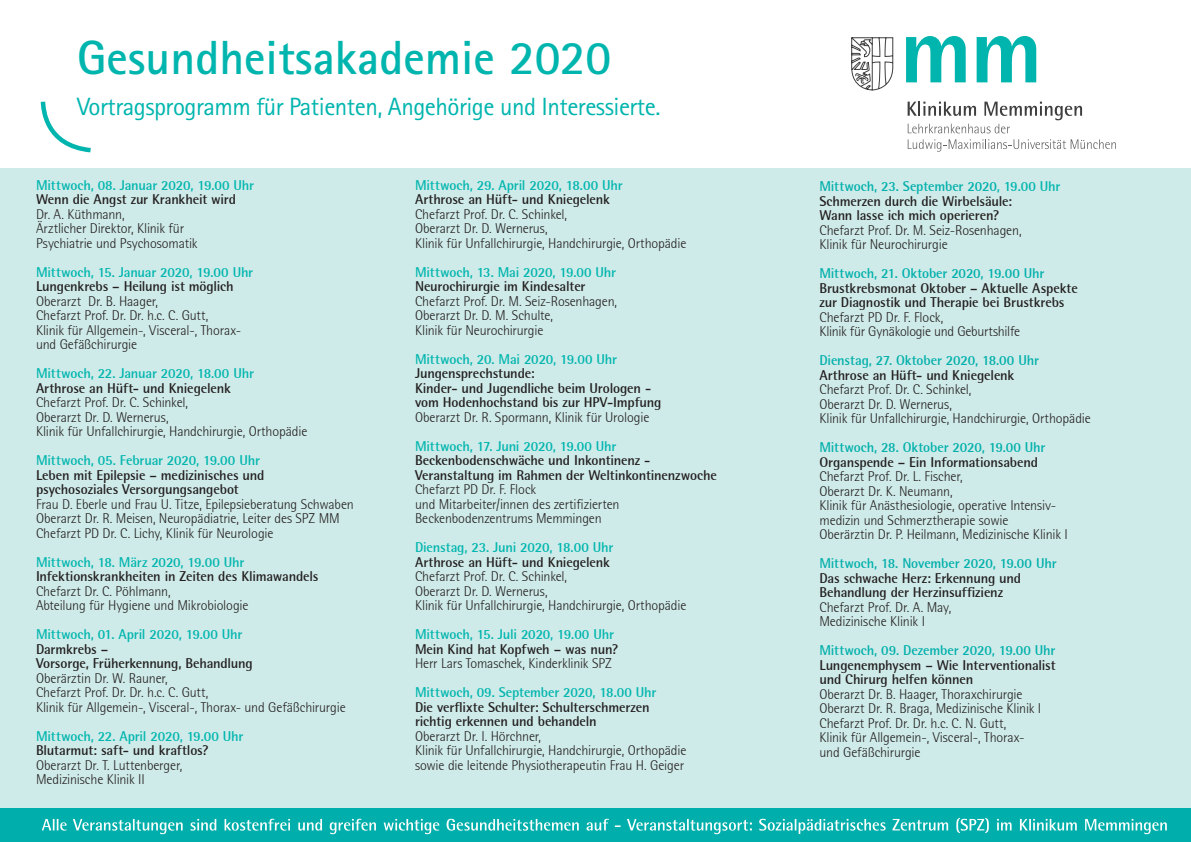
<style>
.page{position:relative;width:1191px;height:842px;background:#fff}
.page>*{position:absolute;margin:0;border:0;box-sizing:border-box;transform-origin:0 0}
.t1{font:700 48px "Rotis Sans Serif";color:#00b5ae}
.t2{font:25px "Rotis Sans Serif";letter-spacing:-.02em;color:#00b5ae}
.Fließtext_11pt{font:300 14px/14.5px "Rotis Semisans";letter-spacing:-.01em;color:#231f20}
.Fließtext_11pt-2{font:700 14px/14.5px "Rotis Semi Sans";letter-spacing:-.01em;color:#231f20}
.Fließtext_11pt-3{font:700 14px/14.5px "Rotis Semi Sans";letter-spacing:-.015em;color:#00b5ae}
.Fließtext_11pt-4{font:700 14px/14.5px "Rotis Semi Sans";letter-spacing:-.01em;color:#00afab}
.s1{font-family:"Rotis Semi Sans";font-weight:700}
.s2{color:#231f20}
.s3{font-family:"Rotis Semi Sans";font-weight:700;color:#00b5ae}
.s4{color:#00b5ae}
.s5{font-family:"Rotis Semisans";font-weight:300}
.s6{font-family:"Rotis Semisans";font-weight:300;color:#231f20}
.s7{color:#00afab}
</style>
<div class="page">
<div style="left:0;top:168px;width:1191px;height:669px;background:#cfebe9"></div>
<div style="left:0;top:808px;width:1191px;height:34px;background:#00afab"></div>
<svg style="left:42px;top:818px;width:1124px;height:16px"></svg>
<svg style="left:906px;top:36px;width:59px;height:46px"></svg>
<svg style="left:976px;top:36px;width:60px;height:46px"></svg>
<svg style="left:851px;top:37px;width:42px;height:54px"></svg>
<svg style="left:907px;top:102px;width:175px;height:31px"></svg>
<svg style="left:907px;top:139px;width:208px;height:13px"></svg>
<svg style="left:40px;top:101px;width:51px;height:52px"></svg>
<p class="t1" style="left:77px;top:27px;width:536px">Gesundheitsakademie 2020</p>
<p class="t2" style="left:77px;top:92px;width:585px">Vortragsprogramm für Patienten, Angehörige und Interessierte.</p>
<p class="Fließtext_11pt-3" style="left:36px;top:178px;width:220px">Mittwoch, 08. Januar 2020, 19.00 Uhr</p>
<p class="Fließtext_11pt" style="left:36px;top:192px;width:202px"><span class="s1">Wenn die Angst zur Krankheit wird<br></span>Dr. A. Küthmann,<br>Ärztlicher Direktor, Klinik für<br>Psychiatrie und Psychosomatik</p>
<p class="Fließtext_11pt-3" style="left:36px;top:265px;width:219px">Mittwoch, 15. Januar 2020, 19.00 Uhr<br><span class="s2">Lungenkrebs – Heilung ist möglich</span></p>
<p class="Fließtext_11pt" style="left:36px;top:294px;width:174px">Oberarzt Dr. B. Haager,<br>Chefarzt Prof. Dr. Dr. h.c. C. Gutt,</p>
<p class="Fließtext_11pt" style="left:36px;top:323px;width:207px">Klinik für Allgemein-, Visceral-, Thorax&shy;und Gefäßchirurgie</p>
<p class="Fließtext_11pt" style="left:36px;top:366px;width:219px"><span class="s3">Mittwoch, 22. Januar 2020, 18.00 Uhr<br></span><span class="s1">Arthrose an Hüft- und Kniegelenk<br></span>Chefarzt Prof. Dr. C. Schinkel,<br>Oberarzt Dr. D. Wernerus,</p>
<p class="Fließtext_11pt" style="left:36px;top:424px;width:273px">Klinik für Unfallchirurgie, Handchirurgie, Orthopädie</p>
<p class="Fließtext_11pt-2" style="left:36px;top:453px;width:230px"><span class="s4">Mittwoch, 05. Februar 2020, 19.00 Uhr<br></span>Leben mit Epilepsie – medizinisches und</p>
<p class="Fließtext_11pt" style="left:36px;top:482px;width:319px"><span class="s1">psychosoziales Versorgungsangebot<br></span>Frau D. Eberle und Frau U. Titze, Epilepsieberatung Schwaben</p>
<p class="Fließtext_11pt" style="left:36px;top:511px;width:305px">Oberarzt Dr. R. Meisen, Neuropädiatrie, Leiter des SPZ MM<br>Chefarzt PD Dr. C. Lichy, Klinik für Neurologie</p>
<p class="Fließtext_11pt-2" style="left:36px;top:555px;width:284px"><span class="s4">Mittwoch, 18. März 2020, 19.00 Uhr<br></span>Infektionskrankheiten in Zeiten des Klimawandels</p>
<p class="Fließtext_11pt" style="left:36px;top:584px;width:136px">Chefarzt Dr. C. Pöhlmann,</p>
<p class="Fließtext_11pt" style="left:36px;top:598px;width:214px">Abteilung für Hygiene und Mikrobiologie</p>
<p class="Fließtext_11pt-3" style="left:36px;top:627px;width:208px">Mittwoch, 01. April 2020, 19.00 Uhr</p>
<p class="Fließtext_11pt" style="left:36px;top:642px;width:311px"><span class="s1">Darmkrebs –<br>Vorsorge, Früherkennung, Behandlung<br></span>Oberärztin Dr. W. Rauner,<br>Chefarzt Prof. Dr. Dr. h.c. C. Gutt,<br>Klinik für Allgemein-, Visceral-, Thorax- und Gefäßchirurgie</p>
<p class="Fließtext_11pt-3" style="left:36px;top:729px;width:209px">Mittwoch, 22. April 2020, 19.00 Uhr</p>
<p class="Fließtext_11pt-2" style="left:36px;top:743px;width:174px">Blutarmut: saft- und kraftlos?<br><span class="s5">Oberarzt Dr. T. Luttenberger,</span></p>
<p class="Fließtext_11pt" style="left:36px;top:772px;width:110px">Medizinische Klinik II</p>
<p class="Fließtext_11pt-3" style="left:415px;top:178px;width:209px">Mittwoch, 29. April 2020, 18.00 Uhr<br><span class="s2">Arthrose an Hüft- und Kniegelenk<br></span><span class="s6">Chefarzt Prof. Dr. C. Schinkel,</span></p>
<p class="Fließtext_11pt" style="left:415px;top:221px;width:134px">Oberarzt Dr. D. Wernerus,</p>
<p class="Fließtext_11pt" style="left:415px;top:236px;width:273px">Klinik für Unfallchirurgie, Handchirurgie, Orthopädie</p>
<p class="Fließtext_11pt" style="left:415px;top:265px;width:204px"><span class="s3">Mittwoch, 13. Mai 2020, 19.00 Uhr<br></span><span class="s1">Neurochirurgie im Kindesalter<br></span>Chefarzt Prof. Dr. M. Seiz-Rosenhagen,</p>
<p class="Fließtext_11pt" style="left:415px;top:308px;width:140px">Oberarzt Dr. D. M. Schulte,</p>
<p class="Fließtext_11pt" style="left:415px;top:323px;width:130px">Klinik für Neurochirurgie</p>
<p class="Fließtext_11pt-2" style="left:415px;top:352px;width:238px"><span class="s4">Mittwoch, 20. Mai 2020, 19.00 Uhr<br></span>Jungensprechstunde:<br>Kinder- und Jugendliche beim Urologen -</p>
<p class="Fließtext_11pt" style="left:415px;top:395px;width:248px"><span class="s1">vom Hodenhochstand bis zur HPV-Impfung<br></span>Oberarzt Dr. R. Spormann, Klinik für Urologie</p>
<p class="Fließtext_11pt-3" style="left:415px;top:439px;width:203px">Mittwoch, 17. Juni 2020, 19.00 Uhr</p>
<p class="Fließtext_11pt" style="left:415px;top:453px;width:303px"><span class="s1">Beckenbodenschwäche und Inkontinenz - Veranstaltung im Rahmen der Weltinkontinenzwoche </span>Chefarzt PD Dr. F. Flock<br>und Mitarbeiter/innen des zertifizierten Beckenbodenzentrums Memmingen</p>
<p class="Fließtext_11pt-3" style="left:415px;top:540px;width:200px">Dienstag, 23. Juni 2020, 18.00 Uhr<br><span class="s2">Arthrose an Hüft- und Kniegelenk<br></span><span class="s6">Chefarzt Prof. Dr. C. Schinkel,</span></p>
<p class="Fließtext_11pt" style="left:415px;top:584px;width:134px">Oberarzt Dr. D. Wernerus,</p>
<p class="Fließtext_11pt" style="left:415px;top:598px;width:273px">Klinik für Unfallchirurgie, Handchirurgie, Orthopädie</p>
<p class="Fließtext_11pt" style="left:415px;top:627px;width:205px"><span class="s3">Mittwoch, 15. Juli 2020, 19.00 Uhr<br></span><span class="s1">Mein Kind hat Kopfweh – was nun?<br></span>Herr Lars Tomaschek, Kinderklinik SPZ</p>
<p class="Fließtext_11pt" style="left:415px;top:685px;width:273px"><span class="s3">Mittwoch, 09. September 2020, 18.00 Uhr<br></span><span class="s1">Die verflixte Schulter: Schulterschmerzen richtig erkennen und behandeln<br></span>Oberarzt Dr. I. Hörchner,<br>Klinik für Unfallchirurgie, Handchirurgie, Orthopädie</p>
<p class="Fließtext_11pt" style="left:415px;top:758px;width:270px">sowie die leitende Physiotherapeutin Frau H. Geiger</p>
<p class="Fließtext_11pt-2" style="left:819px;top:179px;width:242px"><span class="s7">Mittwoch, 23. September 2020</span><span class="s4">, 19.00 Uhr </span>Schmerzen durch die Wirbelsäule:<br>Wann lasse ich mich operieren?<br><span class="s5">Chefarzt Prof. Dr. M. Seiz-Rosenhagen,</span></p>
<p class="Fließtext_11pt" style="left:819px;top:237px;width:130px">Klinik für Neurochirurgie</p>
<p class="Fließtext_11pt-2" style="left:819px;top:266px;width:260px"><span class="s7">Mittwoch, 21. Oktober 2020, 19.00 Uhr </span>Brustkrebsmonat Oktober – Aktuelle Aspekte zur Diagnostik und Therapie bei Brustkrebs <span class="s5">Chefarzt PD Dr. F. Flock,</span></p>
<p class="Fließtext_11pt" style="left:819px;top:324px;width:202px">Klinik für Gynäkologie und Geburtshilfe</p>
<p class="Fließtext_11pt-4" style="left:819px;top:353px;width:221px">Dienstag, 27. Oktober 2020, 18.00 Uhr<br><span class="s2">Arthrose an Hüft- und Kniegelenk</span></p>
<p class="Fließtext_11pt" style="left:819px;top:382px;width:154px">Chefarzt Prof. Dr. C. Schinkel,</p>
<p class="Fließtext_11pt" style="left:819px;top:397px;width:134px">Oberarzt Dr. D. Wernerus,</p>
<p class="Fließtext_11pt" style="left:819px;top:411px;width:273px">Klinik für Unfallchirurgie, Handchirurgie, Orthopädie</p>
<p class="Fließtext_11pt-4" style="left:819px;top:440px;width:228px">Mittwoch, 28. Oktober 2020, 19.00 Uhr<br><span class="s2">Organspende – Ein Informationsabend</span></p>
<p class="Fließtext_11pt" style="left:819px;top:469px;width:145px">Chefarzt Prof. Dr. L. Fischer,</p>
<p class="Fließtext_11pt" style="left:819px;top:484px;width:238px">Oberarzt Dr. K. Neumann,<br>Klinik für Anästhesiologie, operative Intensiv&shy;medizin und Schmerztherapie sowie</p>
<p class="Fließtext_11pt" style="left:819px;top:527px;width:250px">Oberärztin Dr. P. Heilmann, Medizinische Klinik I</p>
<p class="Fließtext_11pt-2" style="left:819px;top:556px;width:239px"><span class="s7">Mittwoch, 18. November 2020, 19.00 Uhr<br></span>Das schwache Herz: Erkennung und<br>Behandlung der Herzinsuffizienz</p>
<p class="Fließtext_11pt" style="left:819px;top:600px;width:133px">Chefarzt Prof. Dr. A. May,<br>Medizinische Klinik I</p>
<p class="Fließtext_11pt-2" style="left:819px;top:643px;width:238px;text-align:justify"><span class="s7">Mittwoch, 09. Dezember 2020, 19.00 Uhr </span>Lungenemphysem – Wie Interventionalist und Chirurg helfen können</p>
<p class="Fließtext_11pt" style="left:819px;top:687px;width:205px">Oberarzt Dr. B. Haager, Thoraxchirurgie</p>
<p class="Fließtext_11pt" style="left:819px;top:701px;width:223px">Oberarzt Dr. R. Braga, Medizinische Klinik I</p>
<p class="Fließtext_11pt" style="left:819px;top:716px;width:189px">Chefarzt Prof. Dr. Dr. h.c. C. N. Gutt,</p>
<p class="Fließtext_11pt" style="left:819px;top:730px;width:207px">Klinik für Allgemein-, Visceral-, Thorax&shy;und Gefäßchirurgie</p>
</div>
